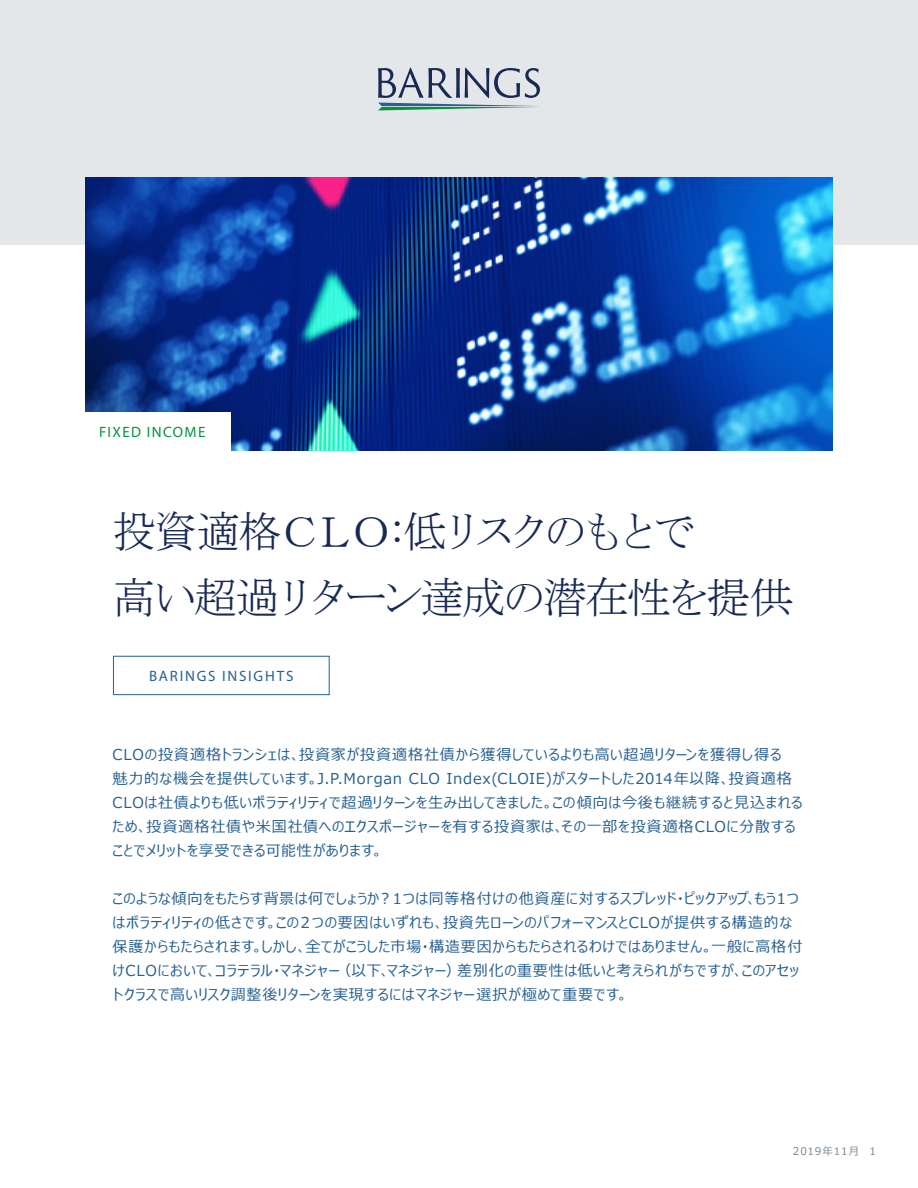
<style>
.page{position:relative;width:918px;height:1188px;background:#fff}
.page>*{position:absolute;margin:0;border:0;box-sizing:border-box;transform-origin:0 0}
.t1{font:43.5px/66px "MS Mincho";letter-spacing:-.095em;color:#182a54}
.t2{font:15px/24px "Meiryo UI";letter-spacing:.05em;color:#276092}
.t3{font:15px "Myriad Pro";letter-spacing:.12em;color:#276092}
.t4{font:15px "Myriad Pro";letter-spacing:.09em;color:#00953b}
.t5{font:10.5px "Meiryo UI";letter-spacing:.07em;color:#768693}
</style>
<div class="page">
<div style="left:0;top:0;width:918px;height:245px;background:#e4e7e9"></div>
<svg style="left:378px;top:67px;width:162px;height:43px"></svg>
<img style="left:86px;top:178px;width:747px;height:272px">
<div style="left:86px;top:412px;width:145px;height:45px;background:#fff"></div>
<div style="left:113px;top:656px;width:217px;height:39px;border:1px solid #276092"></div>
<p class="t4" style="left:99px;top:422px;width:108px">FIXED INCOME</p>
<p class="t1" style="left:112px;top:499px;width:682px">投資適格ＣＬＯ:低リスクのもとで　　高い超過リターン達成の潜在性を提供</p>
<p class="t3" style="left:149px;top:666px;width:146px">BARINGS INSIGHTS</p>
<p class="t2" style="left:112px;top:743px;width:692px">CLOの投資適格トランシェは、投資家が投資適格社債から獲得しているよりも高い超過リターンを獲得し得る<br>魅力的な機会を提供しています。J.P.Morgan CLO Index(CLOIE)がスタートした2014年以降、投資適格CLOは社債よりも低いボラティリティで超過リターンを生み出してきました。この傾向は今後も継続すると見込まれるため、投資適格社債や米国社債へのエクスポージャーを有する投資家は、その一部を投資適格CLOに分散することでメリットを享受できる可能性があります。</p>
<p class="t2" style="left:112px;top:887px;width:692px">このような傾向をもたらす背景は何でしょうか？１つは同等格付けの他資産に対するスプレッド・ピックアップ、もう１つはボラティリティの低さです。この２つの要因はいずれも、投資先ローンのパフォーマンスとCLOが提供する構造的な保護からもたらされます。しかし、全てがこうした市場・構造要因からもたらされるわけではありません。一般に高格付けCLOにおいて、コラテラル・マネジャー（以下、マネジャー）差別化の重要性は低いと考えられがちですが、このアセットクラスで高いリスク調整後リターンを実現するにはマネジャー選択が極めて重要です。</p>
<p class="t5" style="left:793px;top:1144px;width:85px">2019年11月 1</p>
</div>
